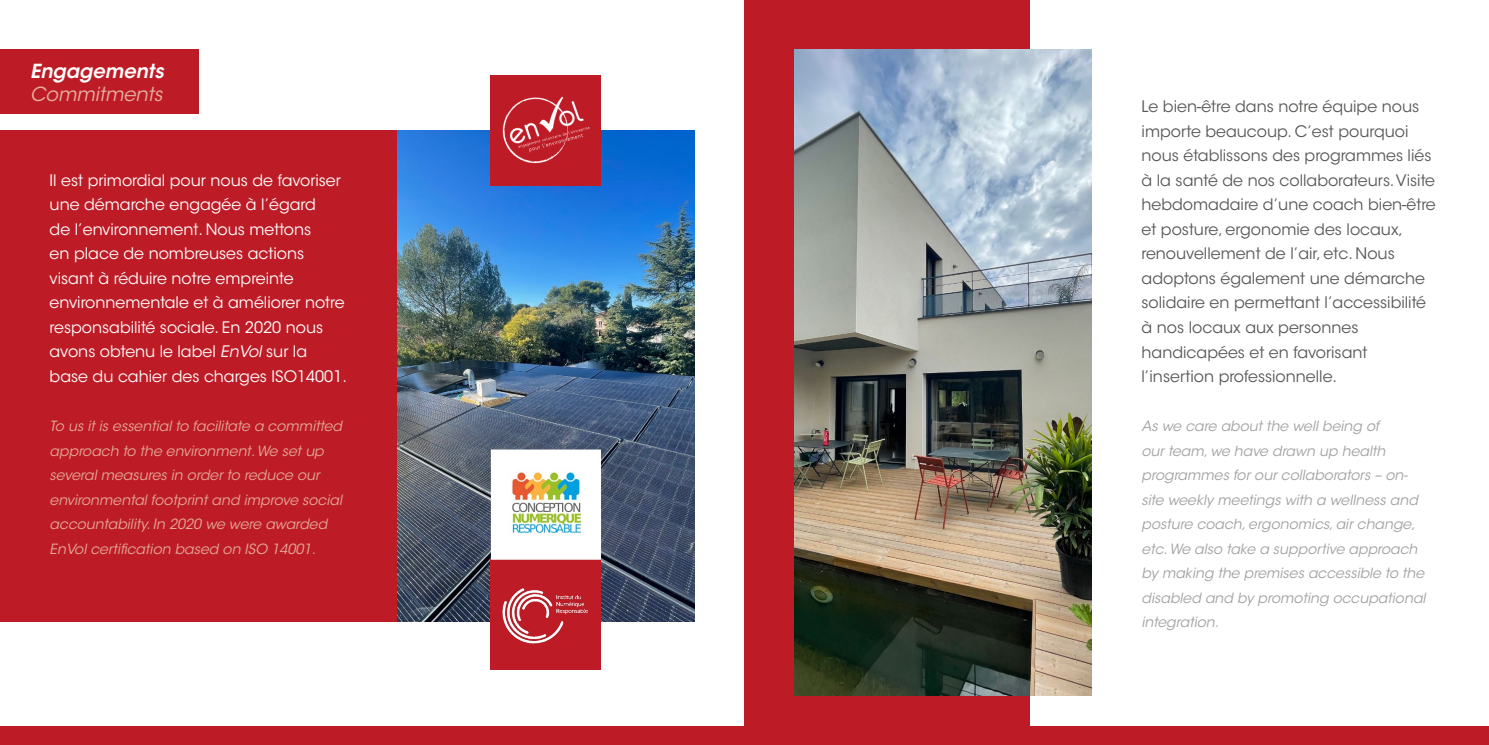
<style>
.page{position:relative;width:1489px;height:745px;background:#fff}
.page>*{position:absolute;margin:0;border:0;box-sizing:border-box;transform-origin:0 0}
.t1{font:italic 600 19.25px "ITC Avant Garde Std";color:#fff}
.t2{font:italic 19.25px "ITC Avant Garde Std";color:#e7b2a3}
.t3{font:15.75px/24.5px "ITC Avant Garde Std";color:#575756}
.t4{font:15.75px/24.5px "ITC Avant Garde Std";color:#fff}
.t5{font:italic 14px/24.5px "ITC Avant Garde Std";color:#a1a1a1}
.t6{font:italic 14px/24.5px "ITC Avant Garde Std";color:#e4a99a}
.s1{font-style:italic}
</style>
<div class="page">
<div style="left:0;top:726px;width:1488px;height:18px;background:#bd1c26"></div>
<div style="left:744px;top:0;width:285px;height:726px;background:#bd1c26"></div>
<div style="left:0;top:130px;width:397px;height:491px;background:#bd1c26"></div>
<img style="left:397px;top:130px;width:297px;height:491px">
<img style="left:794px;top:50px;width:297px;height:644px">
<div style="left:491px;top:75px;width:110px;height:110px;background:#bd1c26"></div>
<img style="left:502px;top:96px;width:87px;height:67px">
<div style="left:491px;top:559px;width:110px;height:110px;background:#bd1c26"></div>
<img style="left:502px;top:588px;width:86px;height:56px">
<div style="left:491px;top:449px;width:110px;height:110px;background:#fff"></div>
<img style="left:512px;top:472px;width:70px;height:62px">
<div style="left:0;top:50px;width:198px;height:64px;background:#bd1c26"></div>
<p class="t1" style="left:30px;top:58px;width:135px">Engagements</p>
<p class="t2" style="left:30px;top:82px;width:134px">Commitments</p>
<p class="t4" style="left:50px;top:168px;width:299px">Il est primordial pour nous de favoriser une démarche engagée à l’égard<br>de l’environnement. Nous mettons<br>en place de nombreuses actions visant à réduire notre empreinte environnementale et à améliorer notre responsabilité sociale. En 2020 nous avons obtenu le label <span class="s1">EnVol</span> sur la base du cahier des charges ISO14001.</p>
<p class="t6" style="left:50px;top:414px;width:294px">To us it is essential to facilitate a committed approach to the environment. We set up several measures in order to reduce our environmental footprint and improve social accountability. In 2020 we were awarded EnVol certification based on ISO 14001.</p>
<p class="t3" style="left:1141px;top:94px;width:296px">Le bien-être dans notre équipe nous importe beaucoup. C’est pourquoi nous établissons des programmes liés à la santé de nos collaborateurs. Visite hebdomadaire d’une coach bien-être et posture, ergonomie des locaux, renouvellement de l’air, etc. Nous adoptons également une démarche solidaire en permettant l’accessibilité à nos locaux aux personnes handicapées et en favorisant l’insertion professionnelle.</p>
<p class="t5" style="left:1141px;top:414px;width:285px">As we care about the well being of<br>our team, we have drawn up health programmes for our collaborators – on&shy;site weekly meetings with a wellness and posture coach, ergonomics, air change, etc. We also take a supportive approach by making the premises accessible to the disabled and by promoting occupational integration.</p>
</div>
